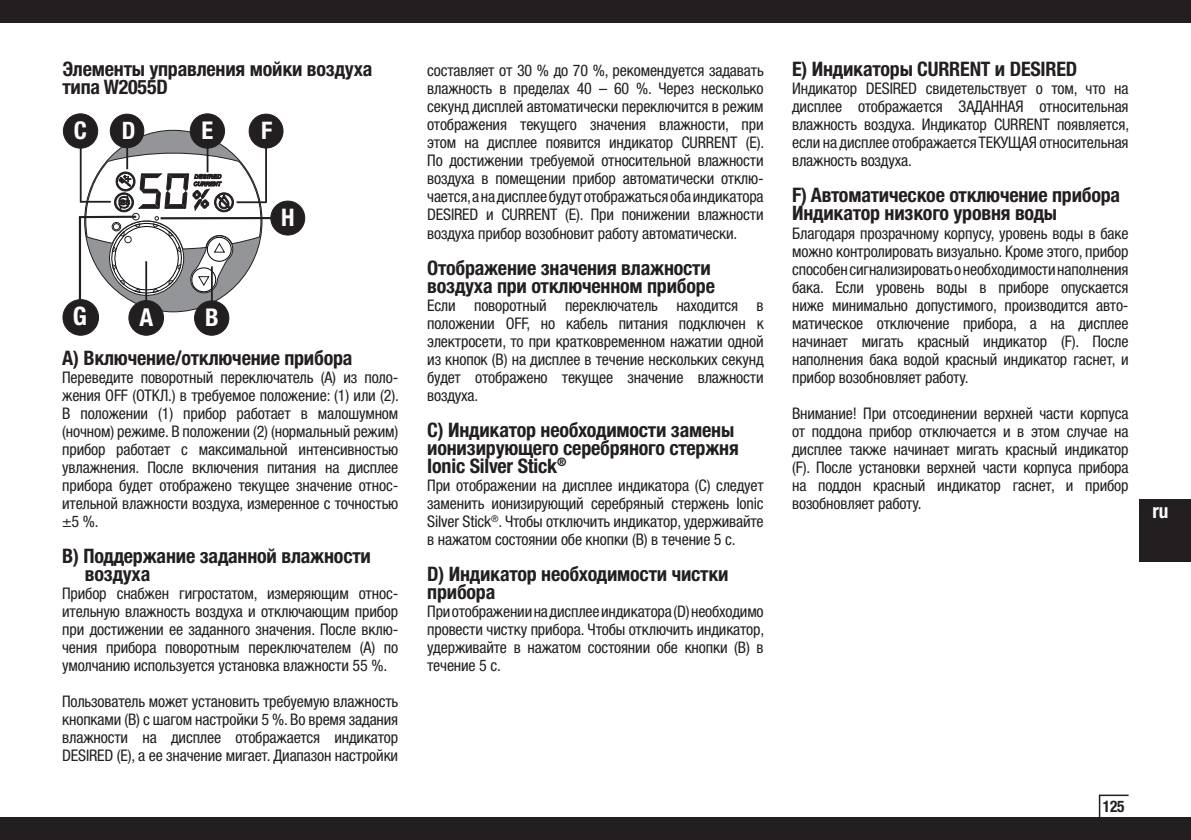
<style>
.page{position:relative;width:1191px;height:840px;background:#fff}
.page>*{position:absolute;margin:0;border:0;box-sizing:border-box;transform-origin:0 0}
.t1{font:700 condensed 25.4px "Helvetica Neue LT Pro";color:#fff}
.t2{font:700 condensed 24.8px "Helvetica Neue LT Pro";color:#fff}
.t3{font:700 condensed 24.4px "Helvetica Neue LT Pro";color:#fff}
.t4{font:700 condensed 24.2px "Helvetica Neue LT Pro";color:#fff}
.t5{font:700 condensed 24px "Helvetica Neue LT Pro";color:#fff}
.t6{font:700 condensed 20px/18px "Helvetica Neue LTW1 G";letter-spacing:-.01em;color:#231f20}
.t7{font:700 condensed 20px "Helvetica Neue LTW1 G";color:#fff;scale:.96 1}
.t8{font:condensed 16px/18px "Helvetica Neue LTW1 G";letter-spacing:-.01em;color:#231f20;text-align:justify}
.t9{font:700 condensed 16px "Helvetica Neue LTW1 G";color:#231f20;scale:.96 1}
</style>
<div class="page">
<div style="left:0;top:0;width:1191px;height:23px;background:#231f20"></div>
<div style="left:0;top:816px;width:1191px;height:23px;background:#231f20"></div>
<div style="left:1140px;top:499px;width:51px;height:62px;background:#231f20"></div>
<svg style="left:1098px;top:794px;width:32px;height:23px"></svg>
<div style="left:85px;top:130px;width:177px;height:181px;background:#939598;border-radius:50%"></div>
<div style="left:129px;top:300px;width:34px;height:35px;background:#231f20;border-radius:50%"></div>
<div style="left:128px;top:300px;width:36px;height:35px;border:1px solid #231f20;border-radius:50%"></div>
<hr style="left:145px;top:261px;width:2px;height:46px;background:#231f20">
<div style="left:195px;top:301px;width:34px;height:34px;background:#231f20;border-radius:50%"></div>
<div style="left:194px;top:300px;width:35px;height:35px;border:1px solid #231f20;border-radius:50%"></div>
<hr style="left:211px;top:266px;width:2px;height:40px;background:#231f20">
<div style="left:110px;top:114px;width:34px;height:34px;background:#231f20;border-radius:50%"></div>
<div style="left:110px;top:114px;width:34px;height:34px;border:1px solid #231f20;border-radius:50%"></div>
<div style="left:190px;top:114px;width:34px;height:34px;background:#231f20;border-radius:50%"></div>
<div style="left:190px;top:113px;width:35px;height:35px;border:1px solid #231f20;border-radius:50%"></div>
<div style="left:249px;top:114px;width:34px;height:34px;background:#231f20;border-radius:50%"></div>
<div style="left:249px;top:114px;width:34px;height:34px;border:1px solid #231f20;border-radius:50%"></div>
<hr style="left:236px;top:201px;width:30px;height:2px;background:#231f20">
<div style="left:63px;top:114px;width:35px;height:34px;background:#231f20;border-radius:50%"></div>
<div style="left:63px;top:113px;width:35px;height:35px;border:1px solid #231f20;border-radius:50%"></div>
<hr style="left:80px;top:142px;width:2px;height:60px;background:#231f20">
<hr style="left:80px;top:201px;width:31px;height:1px;background:#231f20">
<hr style="left:265px;top:144px;width:2px;height:59px;background:#231f20">
<svg style="left:85px;top:144px;width:177px;height:154px"></svg>
<div style="left:63px;top:299px;width:36px;height:36px;background:#231f20;border-radius:50%"></div>
<div style="left:62px;top:299px;width:37px;height:36px;border:1px solid #231f20;border-radius:50%"></div>
<div style="left:271px;top:201px;width:34px;height:34px;background:#231f20;border-radius:50%"></div>
<div style="left:270px;top:200px;width:35px;height:35px;border:1px solid #231f20;border-radius:50%"></div>
<hr style="left:79px;top:215px;width:57px;height:3px;background:#231f20">
<hr style="left:161px;top:217px;width:110px;height:2px;background:#231f20">
<hr style="left:79px;top:217px;width:2px;height:87px;background:#231f20">
<p class="t6" style="left:62px;top:63px;width:311px">Элементы управления мойки воздуха типа W2055D</p>
<h3 class="t3" style="left:74px;top:116px;width:15px">C</h3>
<h3 class="t5" style="left:122px;top:116px;width:15px">D</h3>
<h3 class="t3" style="left:201px;top:116px;width:13px">E</h3>
<h3 class="t4" style="left:261px;top:116px;width:13px">F</h3>
<h3 class="t4" style="left:281px;top:203px;width:15px">H</h3>
<h1 class="t1" style="left:73px;top:301px;width:16px">G</h1>
<h2 class="t2" style="left:139px;top:302px;width:15px">A</h2>
<h3 class="t3" style="left:205px;top:303px;width:15px">B</h3>
<p class="t6" style="left:62px;top:351px;width:292px">A) Включение/отключение прибора</p>
<p class="t8" style="left:62px;top:370px;width:338px">Переведите поворотный переключатель (А) из поло&shy;жения OFF (ОТКЛ.) в требуемое положение: (1) или (2).<br>В положении (1) прибор работает в малошумном (ночном) режиме. В положении (2) (нормальный режим) прибор работает с максимальной интенсивностью увлажнения. После включения питания на дисплее прибора будет отображено текущее значение относ&shy;ительной влажности воздуха, измеренное с точностью ±5 %.</p>
<p class="t6" style="left:85px;top:549px;width:287px;text-indent:-23px">B) Поддержание заданной влажности воздуха</p>
<p class="t8" style="left:62px;top:586px;width:337px">Прибор снабжен гигростатом, измеряющим относ&shy;ительную влажность воздуха и отключающим прибор при достижении ее заданного значения. После вклю&shy;чения прибора поворотным переключателем (А) по умолчанию используется установка влажности 55 %.</p>
<p class="t8" style="left:62px;top:694px;width:338px">Пользователь может установить требуемую влажность кнопками (В) с шагом настройки 5 %. Во время задания влажности на дисплее отображается индикатор DESIRED (E), а ее значение мигает. Диапазон настройки</p>
<p class="t8" style="left:427px;top:64px;width:338px">составляет от 30 % до 70 %, рекомендуется задавать влажность в пределах 40 – 60 %. Через несколько секунд дисплей автоматически переключится в режим отображения текущего значения влажности, при этом на дисплее появится индикатор CURRENT (Е).<br>По достижении требуемой относительной влажности воздуха в помещении прибор автоматически отклю&shy;чается, а на дисплее будут отображаться оба индикатора DESIRED и CURRENT (Е). При понижении влажности воздуха прибор возобновит работу автоматически.</p>
<p class="t6" style="left:427px;top:261px;width:289px">Отображение значения влажности воздуха при отключенном приборе</p>
<p class="t8" style="left:427px;top:298px;width:338px">Если поворотный переключатель находится в положении OFF, но кабель питания подключен к электросети, то при кратковременном нажатии одной из кнопок (В) на дисплее в течение нескольких секунд будет отображено текущее значение влажности воздуха.</p>
<p class="t6" style="left:427px;top:423px;width:313px">С) Индикатор необходимости замены ионизирующего серебряного стержня<br>Ionic Silver Stick<sup>®</sup></p>
<p class="t8" style="left:427px;top:478px;width:338px">При отображении на дисплее индикатора (С) следует заменить ионизирующий серебряный стержень Ionic Silver Stick<sup>®</sup>. Чтобы отключить индикатор, удерживайте в нажатом состоянии обе кнопки (В) в течение 5 с.</p>
<p class="t6" style="left:427px;top:567px;width:303px">D) Индикатор необходимости чистки прибора</p>
<p class="t8" style="left:427px;top:604px;width:338px">При отображении на дисплее индикатора (D) необходимо провести чистку прибора. Чтобы отключить индикатор, удерживайте в нажатом состоянии обе кнопки (В) в течение 5 с.</p>
<p class="t6" style="left:792px;top:63px;width:287px">E) Индикаторы CURRENT и DESIRED</p>
<p class="t8" style="left:792px;top:82px;width:338px">Индикатор DESIRED свидетельствует о том, что на дисплее отображается ЗАДАННАЯ относительная влажность воздуха. Индикатор CURRENT появляется, если на дисплее отображается ТЕКУЩАЯ относительная влажность воздуха.</p>
<p class="t6" style="left:792px;top:189px;width:330px">F) Автоматическое отключение прибора<br>Индикатор низкого уровня воды</p>
<p class="t8" style="left:792px;top:226px;width:338px">Благодаря прозрачному корпусу, уровень воды в баке можно контролировать визуально. Кроме этого, прибор способен сигнализировать о необходимости наполнения бака. Если уровень воды в приборе опускается ниже минимально допустимого, производится авто&shy;матическое отключение прибора, а на дисплее начинает мигать красный индикатор (F). После наполнения бака водой красный индикатор гаснет, и прибор возобновляет работу.</p>
<p class="t8" style="left:792px;top:406px;width:338px">Внимание! При отсоединении верхней части корпуса от поддона прибор отключается и в этом случае на дисплее также начинает мигать красный индикатор (F). После установки верхней части корпуса прибора на поддон красный индикатор гаснет, и прибор возобновляет работу.</p>
<p class="t7" style="left:1152px;top:503px;width:18px">ru</p>
<p class="t9" style="left:1102px;top:799px;width:24px">125</p>
</div>
